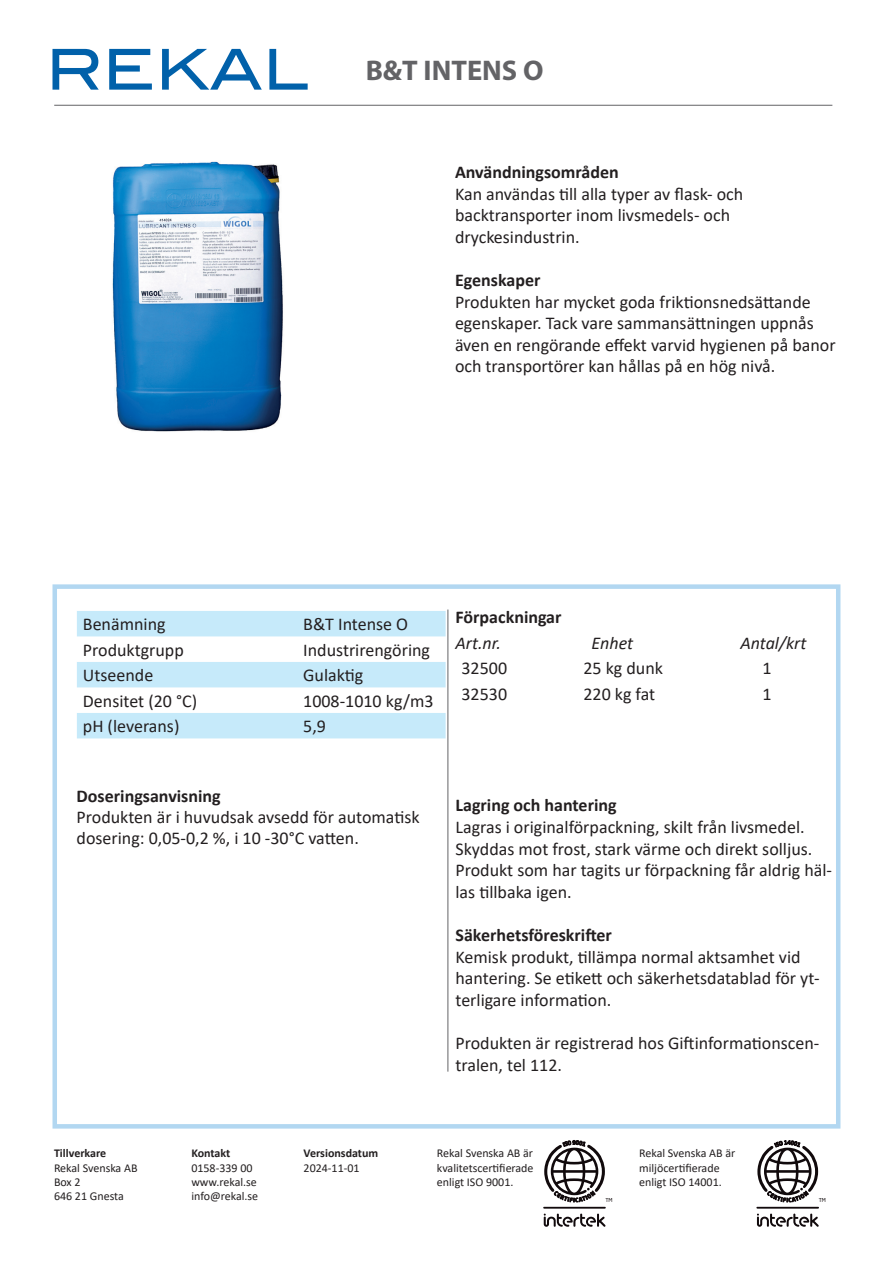
<style>
.page{position:relative;width:893px;height:1263px;background:#fff}
.page>*{position:absolute;margin:0;border:0;box-sizing:border-box;transform-origin:0 0}
.t1{font:700 28.5px "Myriad Pro";color:#636366}
.t2{font:18px/21.6px "Calibri";color:#231f20}
.t3{font:700 18px "Calibri";color:#231f20}
.t4{font:italic 18px "Calibri";color:#231f20}
.t5{font:12px/14.4px "Calibri";color:#231f20}
.t6{font:700 12px "Calibri";color:#231f20}
.t7{font:5.4px "Neo Sans Std";color:#110a0c}
</style>
<div class="page">
<div style="left:52px;top:584px;width:788px;height:544px;border:4px solid #b2d7f1"></div>
<img style="left:112px;top:161px;width:171px;height:271px">
<hr style="left:54px;top:105px;width:778px;height:1px;background:#636366">
<hr style="left:447px;top:609px;width:1px;height:462px;background:#636366">
<svg style="left:77px;top:611px;width:369px;height:127px;fill:#c6eafa"></svg>
<svg style="left:53px;top:49px;width:46px;height:41px"></svg>
<svg style="left:109px;top:49px;width:43px;height:41px"></svg>
<svg style="left:162px;top:49px;width:100px;height:41px"></svg>
<svg style="left:269px;top:49px;width:39px;height:41px"></svg>
<svg style="left:757px;top:1213px;width:62px;height:14px"></svg>
<hr style="left:756px;top:1207px;width:63px;height:1px;background:#110a0c">
<svg style="left:544px;top:1213px;width:61px;height:14px"></svg>
<hr style="left:543px;top:1207px;width:63px;height:1px;background:#110a0c">
<svg style="left:757px;top:1146px;width:62px;height:50px"></svg>
<svg style="left:544px;top:1144px;width:61px;height:52px"></svg>
<h1 class="t1" style="left:366px;top:52px;width:179px">B&amp;T INTENS O</h1>
<p class="t3" style="left:455px;top:159px;width:165px">Användningsområden</p>
<p class="t2" style="left:455px;top:182px;width:290px">Kan användas till alla typer av flask- och backtransporter inom livsmedels- och dryckesindustrin.</p>
<p class="t3" style="left:455px;top:267px;width:87px">Egenskaper</p>
<p class="t2" style="left:455px;top:290px;width:382px">Produkten har mycket goda friktionsnedsättande egenskaper. Tack vare sammansättningen uppnås även en rengörande effekt varvid hygienen på banor och transportörer kan hållas på en hög nivå.</p>
<p class="t2" style="left:83px;top:613px;width:84px">Benämning</p>
<p class="t2" style="left:303px;top:613px;width:106px">B&amp;T Intense O</p>
<p class="t2" style="left:83px;top:639px;width:102px">Produktgrupp</p>
<p class="t2" style="left:303px;top:639px;width:128px">Industrirengöring</p>
<p class="t2" style="left:83px;top:664px;width:72px">Utseende</p>
<p class="t2" style="left:303px;top:664px;width:62px">Gulaktig</p>
<p class="t2" style="left:83px;top:690px;width:116px">Densitet (20 °C)</p>
<p class="t2" style="left:303px;top:690px;width:132px">1008-1010 kg/m3</p>
<p class="t2" style="left:83px;top:715px;width:98px">pH (leverans)</p>
<p class="t2" style="left:303px;top:715px;width:24px">5,9</p>
<p class="t3" style="left:77px;top:784px;width:146px">Doseringsanvisning</p>
<p class="t2" style="left:77px;top:806px;width:344px;line-height:21px">Produkten är i huvudsak avsedd för automatisk dosering: 0,05-0,2 %, i 10 -30°C vatten.</p>
<p class="t3" style="left:455px;top:604px;width:108px">Förpackningar</p>
<p class="t4" style="left:455px;top:630px;width:47px">Art.nr.</p>
<p class="t4" style="left:592px;top:630px;width:43px">Enhet</p>
<p class="t4" style="left:740px;top:630px;width:68px">Antal/krt</p>
<p class="t2" style="left:461px;top:657px;width:47px">32500</p>
<p class="t2" style="left:583px;top:657px;width:81px">25 kg dunk</p>
<p class="t2" style="left:762px;top:657px;width:11px">1</p>
<p class="t2" style="left:461px;top:682px;width:47px">32530</p>
<p class="t2" style="left:583px;top:682px;width:73px">220 kg fat</p>
<p class="t2" style="left:762px;top:682px;width:11px">1</p>
<p class="t3" style="left:455px;top:793px;width:163px">Lagring och hantering</p>
<p class="t2" style="left:455px;top:816px;width:378px">Lagras i originalförpackning, skilt från livsmedel.<br>Skyddas mot frost, stark värme och direkt solljus.<br>Produkt som har tagits ur förpackning får aldrig häl&shy;las tillbaka igen.</p>
<p class="t3" style="left:455px;top:922px;width:158px">Säkerhetsföreskrifter</p>
<p class="t2" style="left:455px;top:945px;width:366px">Kemisk produkt, tillämpa normal aktsamhet vid hantering. Se etikett och säkerhetsdatablad för yt&shy;terligare information.</p>
<p class="t2" style="left:455px;top:1032px;width:365px">Produkten är registrerad hos Giftinformationscen&shy;tralen, tel 112.</p>
<p class="t6" style="left:54px;top:1145px;width:54px">Tillverkare</p>
<p class="t5" style="left:54px;top:1160px;width:85px">Rekal Svenska AB<br>Box 2<br>646 21 Gnesta</p>
<p class="t6" style="left:191px;top:1145px;width:40px">Kontakt</p>
<p class="t5" style="left:191px;top:1160px;width:68px">0158-339 00 www.rekal.se info@rekal.se</p>
<p class="t6" style="left:304px;top:1145px;width:76px">Versionsdatum</p>
<p class="t5" style="left:304px;top:1160px;width:58px">2024-11-01</p>
<p class="t5" style="left:437px;top:1146px;width:98px;text-align:justify">Rekal Svenska AB är kvalitetscertifierade enligt ISO 9001.</p>
<p class="t5" style="left:639px;top:1146px;width:98px">Rekal Svenska AB är miljöcertifierade enligt ISO 14001.</p>
<p class="t7" style="left:605px;top:1197px;width:9px">TM</p>
<p class="t7" style="left:819px;top:1197px;width:9px">TM</p>
</div>
